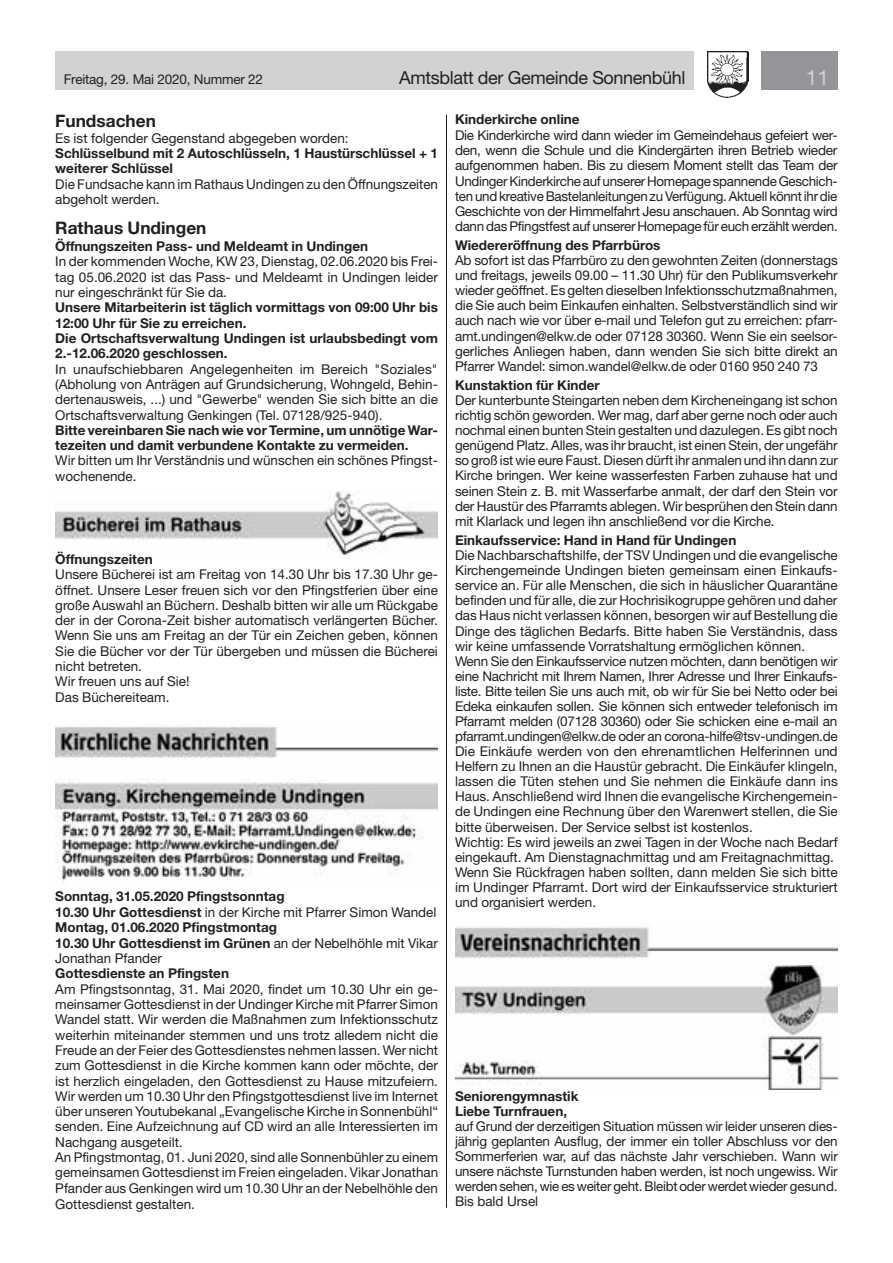
<style>
.page{position:relative;width:893px;height:1263px;background:#fff}
.page>*{position:absolute;margin:0;border:0;box-sizing:border-box;transform-origin:0 0}
.t1{font:21px "Helvetica Neue LT Std";color:#d1d2d4}
.t2{font:18px "Helvetica Neue LT Std";letter-spacing:-.02em;color:#231f20}
.t3{font:700 17.25px "Helvetica Neue LT Std";color:#231f20}
.t4{font:13.5px/15.1px "Helvetica Neue LT Std";color:#231f20;text-align:justify}
.t5{font:700 13.5px/15.3px "Helvetica Neue LT Std";color:#231f20}
.s1{font-weight:400}
</style>
<div class="page">
<div style="left:55px;top:51px;width:639px;height:38px;background:#d1d2d4"></div>
<div style="left:761px;top:51px;width:77px;height:38px;background:#939598"></div>
<img style="left:707px;top:51px;width:41px;height:47px">
<img style="left:55px;top:490px;width:383px;height:67px">
<img style="left:55px;top:726px;width:383px;height:33px">
<img style="left:55px;top:780px;width:383px;height:106px">
<img style="left:455px;top:927px;width:383px;height:32px">
<img style="left:455px;top:965px;width:383px;height:69px">
<img style="left:455px;top:1037px;width:383px;height:52px">
<hr style="left:446px;top:115px;width:1px;height:1093px;background:#231f20">
<p class="t4" style="left:64px;top:71px;width:201px">Freitag, 29. Mai 2020, Nummer 22</p>
<h2 class="t2" style="left:399px;top:67px;width:288px">Amtsblatt der Gemeinde Sonnenbühl</h2>
<h1 class="t1" style="left:806px;top:65px;width:25px">11</h1>
<p class="t3" style="left:55px;top:110px;width:102px">Fundsachen</p>
<p class="t4" style="left:55px;top:130px;width:295px">Es ist folgender Gegenstand abgegeben worden:</p>
<p class="t5" style="left:55px;top:145px;width:384px">Schlüsselbund mit 2 Autoschlüsseln, 1 Haustürschlüssel + 1 weiterer Schlüssel</p>
<p class="t4" style="left:55px;top:176px;width:384px">Die Fundsache kann im Rathaus Undingen zu den Öffnungszeiten abgeholt werden.</p>
<p class="t3" style="left:55px;top:217px;width:153px">Rathaus Undingen</p>
<p class="t5" style="left:55px;top:238px;width:314px">Öffnungszeiten Pass- und Meldeamt in Undingen</p>
<p class="t4" style="left:55px;top:254px;width:384px">In der kommenden Woche, KW 23, Dienstag, 02.06.2020 bis Frei&shy;tag 05.06.2020 ist das Pass- und Meldeamt in Undingen leider nur eingeschränkt für Sie da.</p>
<p class="t5" style="left:55px;top:300px;width:384px">Unsere Mitarbeiterin ist täglich vormittags von 09:00 Uhr bis 12:00 Uhr für Sie zu erreichen.<br>Die Ortschaftsverwaltung Undingen ist urlaubsbedingt vom 2.-12.06.2020 geschlossen.</p>
<p class="t4" style="left:55px;top:361px;width:384px">In unaufschiebbaren Angelegenheiten im Bereich "Soziales" (Abholung von Anträgen auf Grundsicherung, Wohngeld, Behin&shy;dertenausweis, ...) und "Gewerbe" wenden Sie sich bitte an die Ortschaftsverwaltung Genkingen (Tel. 07128/925-940).</p>
<p class="t5" style="left:55px;top:422px;width:384px">Bitte vereinbaren Sie nach wie vor Termine, um unnötige War&shy;tezeiten und damit verbundene Kontakte zu vermeiden.</p>
<p class="t4" style="left:55px;top:453px;width:384px">Wir bitten um Ihr Verständnis und wünschen ein schönes Pfingst&shy;wochenende.</p>
<p class="t5" style="left:455px;top:112px;width:126px">Kinderkirche online</p>
<p class="t4" style="left:455px;top:128px;width:384px">Die Kinderkirche wird dann wieder im Gemeindehaus gefeiert wer&shy;den, wenn die Schule und die Kindergärten ihren Betrieb wieder aufgenommen haben. Bis zu diesem Moment stellt das Team der Undinger Kinderkirche auf unserer Homepage spannende Geschich&shy;ten und kreative Bastelanleitungen zu Verfügung. Aktuell könnt ihr die Geschichte von der Himmelfahrt Jesu anschauen. Ab Sonntag wird dann das Pfingstfest auf unserer Homepage für euch erzählt werden.</p>
<p class="t5" style="left:455px;top:237px;width:207px">Wiedereröffnung des Pfarrbüros</p>
<p class="t4" style="left:455px;top:253px;width:384px">Ab sofort ist das Pfarrbüro zu den gewohnten Zeiten (donnerstags und freitags, jeweils 09.00 – 11.30 Uhr) für den Publikumsverkehr wieder geöffnet. Es gelten dieselben Infektionsschutzmaßnahmen, die Sie auch beim Einkaufen einhalten. Selbstverständlich sind wir auch nach wie vor über e-mail und Telefon gut zu erreichen: pfarr&shy;amt.undingen@elkw.de oder 07128 30360. Wenn Sie ein seelsor&shy;gerliches Anliegen haben, dann wenden Sie sich bitte direkt an Pfarrer Wandel: simon.wandel@elkw.de oder 0160 950 240 73</p>
<p class="t5" style="left:455px;top:377px;width:146px">Kunstaktion für Kinder</p>
<p class="t4" style="left:455px;top:392px;width:384px">Der kunterbunte Steingarten neben dem Kircheneingang ist schon richtig schön geworden. Wer mag, darf aber gerne noch oder auch nochmal einen bunten Stein gestalten und dazulegen. Es gibt noch genügend Platz. Alles, was ihr braucht, ist einen Stein, der ungefähr so groß ist wie eure Faust. Diesen dürft ihr anmalen und ihn dann zur Kirche bringen. Wer keine wasserfesten Farben zuhause hat und seinen Stein z. B. mit Wasserfarbe anmalt, der darf den Stein vor der Haustür des Pfarramts ablegen. Wir besprühen den Stein dann mit Klarlack und legen ihn anschließend vor die Kirche.</p>
<p class="t5" style="left:455px;top:532px;width:283px">Einkaufsservice: Hand in Hand für Undingen</p>
<p class="t4" style="left:455px;top:547px;width:384px;text-align:left">Die Nachbarschaftshilfe, der TSV Undingen und die evangelische Kirchengemeinde Undingen bieten gemeinsam einen Einkaufs&shy;service an. Für alle Menschen, die sich in häuslicher Quarantäne befinden und für alle, die zur Hochrisikogruppe gehören und daher das Haus nicht verlassen können, besorgen wir auf Bestellung die Dinge des täglichen Bedarfs. Bitte haben Sie Verständnis, dass wir keine umfassende Vorratshaltung ermöglichen können.<br>Wenn Sie den Einkaufsservice nutzen möchten, dann benötigen wir eine Nachricht mit Ihrem Namen, Ihrer Adresse und Ihrer Einkaufs&shy;liste. Bitte teilen Sie uns auch mit, ob wir für Sie bei Netto oder bei Edeka einkaufen sollen. Sie können sich entweder telefonisch im Pfarramt melden (07128 30360) oder Sie schicken eine e-mail an pfarramt.undingen@elkw.de oder an corona-hilfe@tsv-undingen.de Die Einkäufe werden von den ehrenamtlichen Helferinnen und Helfern zu Ihnen an die Haustür gebracht. Die Einkäufer klingeln, lassen die Tüten stehen und Sie nehmen die Einkäufe dann ins Haus. Anschließend wird Ihnen die evangelische Kirchengemein&shy;de Undingen eine Rechnung über den Warenwert stellen, die Sie bitte überweisen. Der Service selbst ist kostenlos.<br>Wichtig: Es wird jeweils an zwei Tagen in der Woche nach Bedarf eingekauft. Am Dienstagnachmittag und am Freitagnachmittag.<br>Wenn Sie Rückfragen haben sollten, dann melden Sie sich bitte im Undinger Pfarramt. Dort wird der Einkaufsservice strukturiert und organisiert werden.</p>
<p class="t5" style="left:55px;top:551px;width:99px">Öffnungszeiten</p>
<p class="t4" style="left:55px;top:567px;width:384px;text-align:left">Unsere Bücherei ist am Freitag von 14.30 Uhr bis 17.30 Uhr ge&shy;öffnet. Unsere Leser freuen sich vor den Pfingstferien über eine große Auswahl an Büchern. Deshalb bitten wir alle um Rückgabe der in der Corona-Zeit bisher automatisch verlängerten Bücher.<br>Wenn Sie uns am Freitag an der Tür ein Zeichen geben, können Sie die Bücher vor der Tür übergeben und müssen die Bücherei nicht betreten.<br>Wir freuen uns auf Sie!<br>Das Büchereiteam.</p>
<p class="t5" style="left:55px;top:888px;width:384px">Sonntag, 31.05.2020 Pfingstsonntag<br>10.30 Uhr Gottesdienst <span class="s1">in der Kirche mit Pfarrer Simon Wandel </span>Montag, 01.06.2020 Pfingstmontag<br>10.30 Uhr Gottesdienst im Grünen <span class="s1">an der Nebelhöhle mit Vikar Jonathan Pfander</span></p>
<p class="t5" style="left:55px;top:966px;width:175px">Gottesdienste an Pfingsten</p>
<p class="t4" style="left:55px;top:981px;width:384px;text-align:left">Am Pfingstsonntag, 31. Mai 2020, findet um 10.30 Uhr ein ge&shy;meinsamer Gottesdienst in der Undinger Kirche mit Pfarrer Simon Wandel statt. Wir werden die Maßnahmen zum Infektionsschutz weiterhin miteinander stemmen und uns trotz alledem nicht die Freude an der Feier des Gottesdienstes nehmen lassen. Wer nicht zum Gottesdienst in die Kirche kommen kann oder möchte, der ist herzlich eingeladen, den Gottesdienst zu Hause mitzufeiern.<br>Wir werden um 10.30 Uhr den Pfingstgottesdienst live im Internet über unseren Youtubekanal „Evangelische Kirche in Sonnenbühl“ senden. Eine Aufzeichnung auf CD wird an alle Interessierten im Nachgang ausgeteilt.<br>An Pfingstmontag, 01. Juni 2020, sind alle Sonnenbühler zu einem gemeinsamen Gottesdienst im Freien eingeladen. Vikar Jonathan Pfander aus Genkingen wird um 10.30 Uhr an der Nebelhöhle den Gottesdienst gestalten.</p>
<p class="t5" style="left:455px;top:1089px;width:125px">Seniorengymnastik<br>Liebe Turnfrauen,</p>
<p class="t4" style="left:455px;top:1119px;width:384px">auf Grund der derzeitigen Situation müssen wir leider unseren dies&shy;jährig geplanten Ausflug, der immer ein toller Abschluss vor den Sommerferien war, auf das nächste Jahr verschieben. Wann wir unsere nächste Turnstunden haben werden, ist noch ungewiss. Wir werden sehen, wie es weiter geht. Bleibt oder werdet wieder gesund.<br>Bis bald Ursel</p>
</div>
